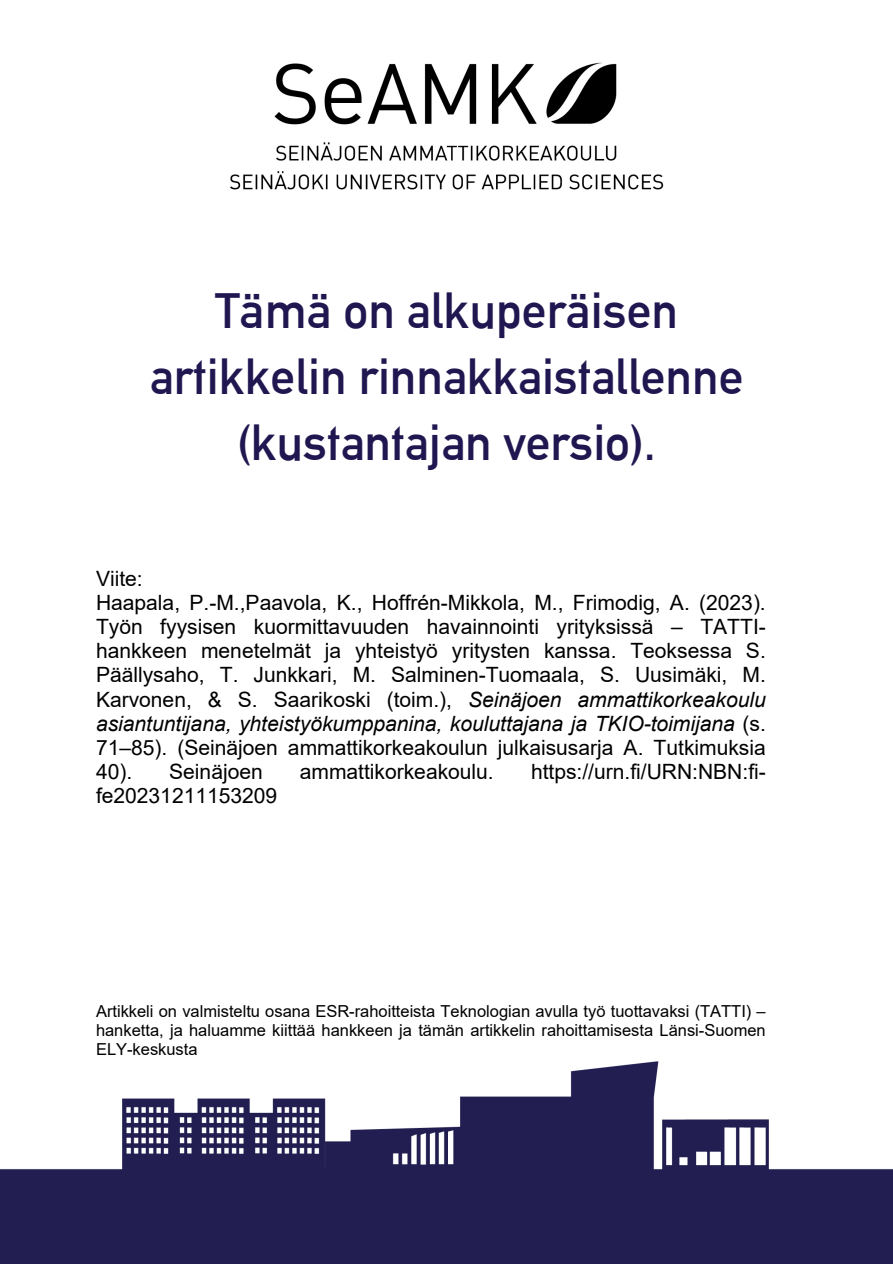
<style>
.page{position:relative;width:893px;height:1264px;background:#fff}
.page>*{position:absolute;margin:0;border:0;box-sizing:border-box;transform-origin:0 0}
.t1{font:49.5px/66.3px "Alte DIN1451 Mittelschrift";color:#201751;text-align:center}
.t2{font:21px/24.2px "Arial";color:#000}
.t3{font:16.5px/18.9px "Arial";color:#000;text-align:justify}
.s1{font-family:"Arial MT2"}
.s2{font-style:inherit}
.s3{font-style:italic}
</style>
<div class="page">
<img style="left:0;top:62px;width:892px;height:1201px">
<p class="t1" style="left:150px;top:276px;width:595px">Tämä on alkuperäisen artikkelin rinnakkaistallenne (kustantajan versio).</p>
<p class="t2" style="left:96px;top:566px;width:671px"><span class="s1">Viite:<br></span><span class="s2">Haapala, P.-M.,Paavola, K., Hoffrén-Mikkola, M., Frimodig, A.</span> (2023).<br><span class="s2">Työn fyysisen kuormittavuuden havainnointi yrityksissä – TATTI&shy;hankkeen menetelmät ja yhteistyö yritysten kanssa</span>. Teoksessa S.<br>Päällysaho, T. Junkkari, M. Salminen-Tuomaala, S. Uusimäki, M.<br>Karvonen, &amp; S. Saarikoski (toim.), <span class="s3">Seinäjoen ammattikorkeakoulu asiantuntijana, yhteistyökumppanina, kouluttajana ja TKIO-toimijana</span> (s.<br><span class="s2">7</span>1–<span class="s2">85</span>). (Seinäjoen ammattikorkeakoulun julkaisusarja A. Tutkimuksia 40).</p>
<p class="t2" style="left:169px;top:759px;width:95px">Seinäjoen</p>
<p class="t2" style="left:300px;top:759px;width:195px">ammattikorkeakoulu<span class="s1">.</span></p>
<p class="t2" style="left:531px;top:759px;width:236px">https://urn.fi/URN:NBN:fi-</p>
<p class="t2" style="left:96px;top:783px;width:183px">fe20231211153209</p>
<p class="t3" style="left:96px;top:1001px;width:671px">Artikkeli on valmisteltu osana ESR-rahoitteista Teknologian avulla työ tuottavaksi (TATTI) – hanketta, ja haluamme kiittää hankkeen ja tämän artikkelin rahoittamisesta Länsi-Suomen ELY-keskusta</p>
</div>
